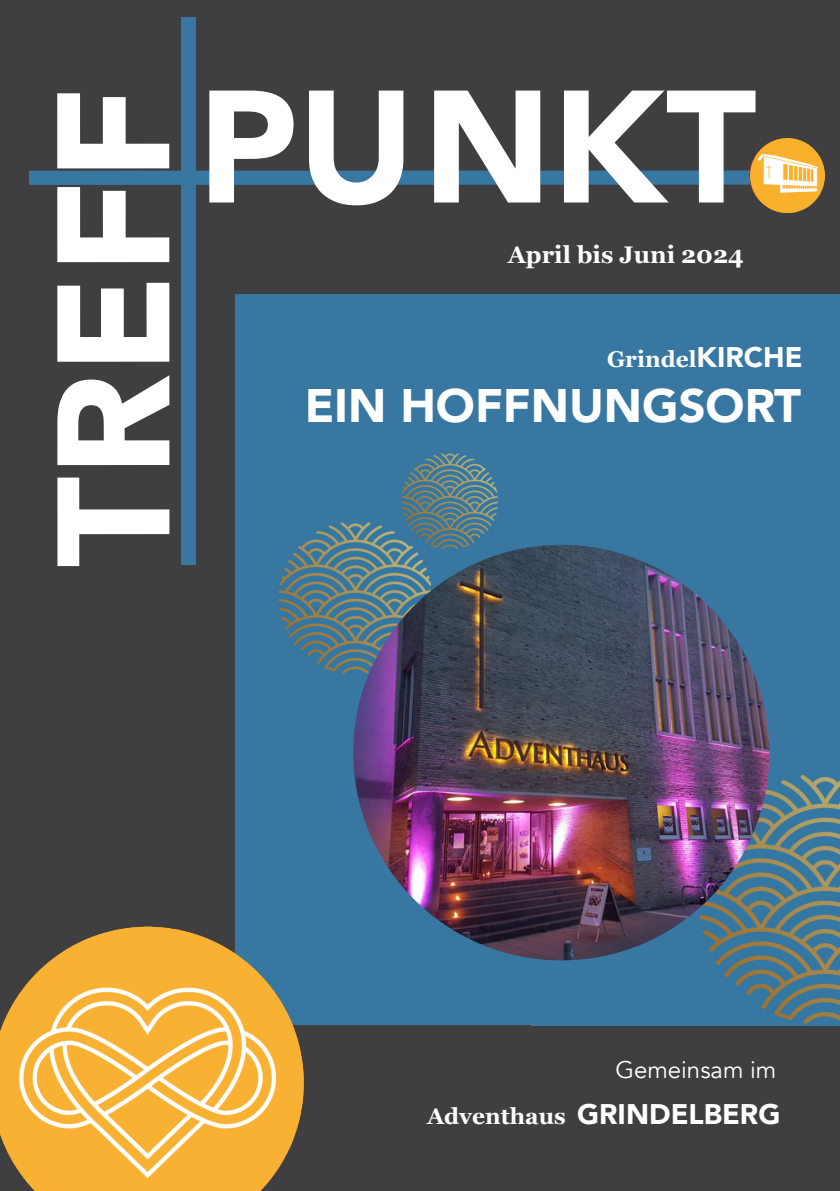
<style>
.page{position:relative;width:840px;height:1191px;background:#fff}
.page>*{position:absolute;margin:0;border:0;box-sizing:border-box;transform-origin:0 0}
.t1{font:900 158px "Avenir";color:#fff}
.t2{font:900 47px "Avenir";color:#fff}
.t3{font:900 28.4px "Avenir";color:#fff}
.t4{font:700 24px "Georgia";color:#fff}
.t5{font:24px "Avenir";color:#fff}
.t6{font:700 22.6px "Georgia";color:#fff}
.s1{font-family:"Avenir";font-weight:900;font-size:28.4px}
.s2{font-family:"Georgia";font-weight:700;font-size:22.6px}
</style>
<div class="page">
<div style="left:0;top:0;width:839px;height:1191px;background:#3f3e40"></div>
<div style="left:29px;top:170px;width:754px;height:15px;background:#3777a2"></div>
<div style="left:181px;top:17px;width:14px;height:547px;background:#3777a2"></div>
<img style="left:749px;top:139px;width:74px;height:75px">
<div style="left:235px;top:294px;width:604px;height:730px;background:#3777a2"></div>
<img style="left:0;top:926px;width:304px;height:265px">
<img style="left:278px;top:521px;width:154px;height:153px;border-radius:50%">
<img style="left:401px;top:453px;width:97px;height:96px;border-radius:50%">
<img style="left:698px;top:773px;width:141px;height:251px">
<img style="left:353px;top:545px;width:416px;height:415px;border-radius:50%">
<h1 class="t1" style="left:11px;top:567px;width:482px;rotate:-90deg">TREFF</h1>
<h1 class="t1" style="left:198px;top:44px;width:560px">PUNKT</h1>
<p class="t4" style="left:507px;top:245px;width:237px">April bis Juni 2024</p>
<p class="t6" style="left:606px;top:350px;width:197px">Grindel<span class="s1">KIRCHE</span></p>
<h2 class="t2" style="left:304px;top:375px;width:498px">EIN HOFFNUNGSORT</h2>
<p class="t5" style="left:615px;top:1053px;width:162px">Gemeinsam im</p>
<p class="t3" style="left:427px;top:1095px;width:354px"><span class="s2">Adventhaus</span> GRINDELBERG</p>
</div>
